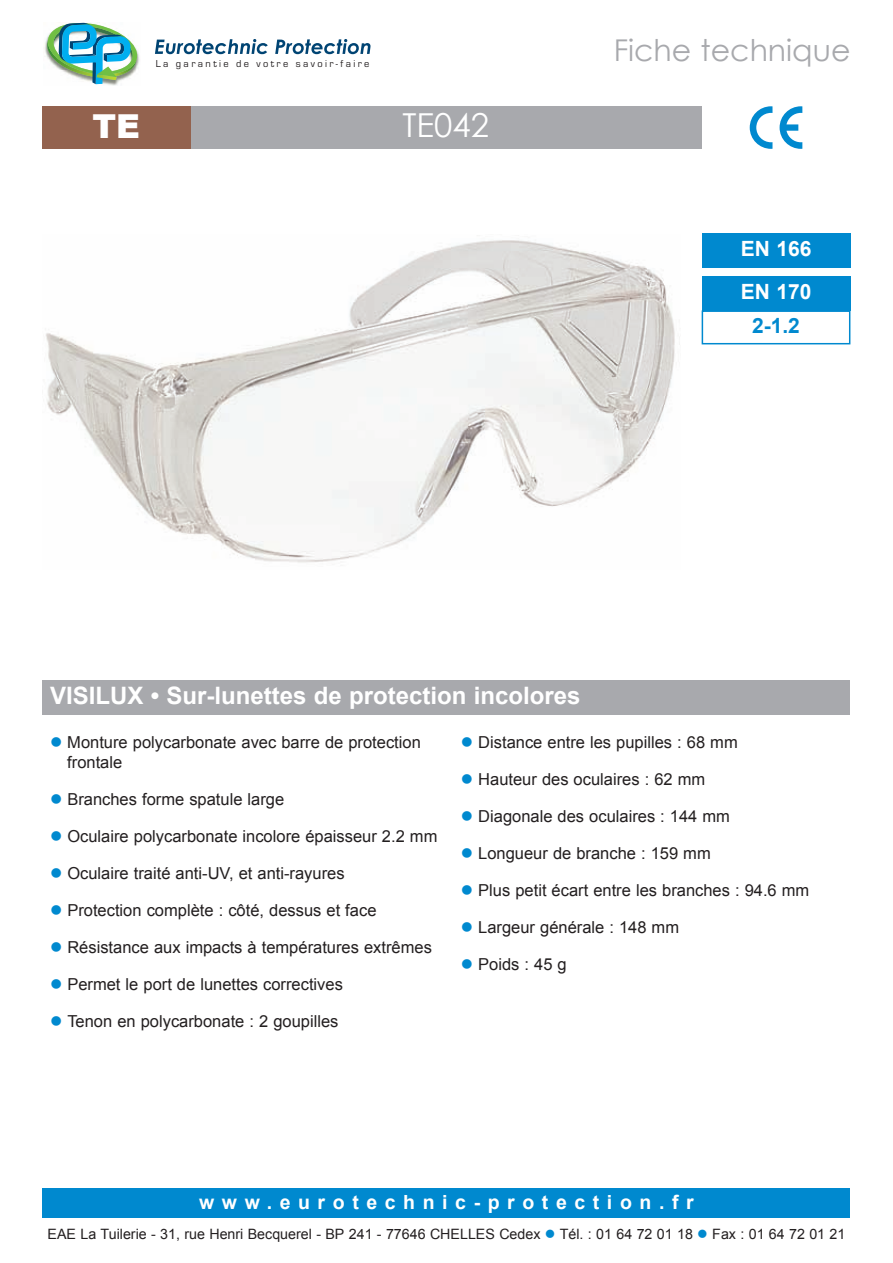
<style>
.page{position:relative;width:893px;height:1263px;background:#fff}
.page>*{position:absolute;margin:0;border:0;box-sizing:border-box;transform-origin:0 0}
.t1{font:33px "Century Gothic";color:#fff}
.t2{font:900 33px "Arial";color:#fff}
.t3{font:30px "Century Gothic";color:#a8a9ad}
.t4{font:700 24px "Arial";color:#fff}
.t5{font:700 21px/42.5px "Arial";color:#fff}
.t6{font:700 21px "Arial";color:#0089cf}
.t7{font:700 19.5px "Arial";letter-spacing:.39em;color:#fff}
.t8{font:16.5px/19.2px "Arial";color:#231f20}
.t9{font:14.25px "Arial";color:#231f20}
.t10{font:10.5px "Eurostile";letter-spacing:.23em;color:#231f20}
.s1{color:#0089cf}
</style>
<div class="page">
<div style="left:43px;top:106px;width:148px;height:43px;background:#93624e"></div>
<div style="left:191px;top:106px;width:511px;height:43px;background:#a8a9ad"></div>
<div style="left:43px;top:680px;width:807px;height:34px;background:#a8a9ad"></div>
<img style="left:46px;top:240px;width:634px;height:323px">
<img style="left:44px;top:38px;width:96px;height:47px">
<img style="left:47px;top:23px;width:92px;height:61px">
<svg style="left:155px;top:39px;width:113px;height:15px"></svg>
<svg style="left:275px;top:39px;width:95px;height:15px"></svg>
<div style="left:702px;top:234px;width:148px;height:34px;background:#0089cf"></div>
<svg style="left:750px;top:106px;width:22px;height:43px"></svg>
<svg style="left:780px;top:106px;width:22px;height:43px"></svg>
<div style="left:702px;top:276px;width:148px;height:34px;background:#0089cf"></div>
<div style="left:702px;top:310px;width:148px;height:34px;border:2px solid #0089cf"></div>
<div style="left:43px;top:1188px;width:807px;height:30px;background:#0089cf"></div>
<p class="t10" style="left:156px;top:58px;width:215px">La garantie de votre savoir-faire</p>
<h1 class="t2" style="left:92px;top:102px;width:49px">TE</h1>
<h1 class="t1" style="left:402px;top:103px;width:88px">TE042</h1>
<h2 class="t3" style="left:614px;top:31px;width:238px">Fiche technique</h2>
<p class="t5" style="left:741px;top:228px;width:72px">EN 166<br>EN 170</p>
<p class="t6" style="left:752px;top:314px;width:49px">2-1.2</p>
<h3 class="t4" style="left:50px;top:682px;width:532px">VISILUX • Sur-lunettes de protection incolores</h3>
<p class="t8" style="left:67px;top:733px;width:355px;text-indent:-17px"><span class="s1">●</span> Monture polycarbonate avec barre de protection frontale</p>
<p class="t8" style="left:50px;top:790px;width:236px"><span class="s1">●</span> Branches forme spatule large</p>
<p class="t8" style="left:50px;top:827px;width:389px"><span class="s1">●</span> Oculaire polycarbonate incolore épaisseur 2.2 mm</p>
<p class="t8" style="left:50px;top:863px;width:296px"><span class="s1">●</span> Oculaire traité anti-UV, et anti-rayures</p>
<p class="t8" style="left:50px;top:900px;width:328px"><span class="s1">●</span> Protection complète : côté, dessus et face</p>
<p class="t8" style="left:50px;top:937px;width:383px"><span class="s1">●</span> Résistance aux impacts à températures extrêmes</p>
<p class="t8" style="left:50px;top:974px;width:294px"><span class="s1">●</span> Permet le port de lunettes correctives</p>
<p class="t8" style="left:50px;top:1011px;width:290px"><span class="s1">●</span> Tenon en polycarbonate : 2 goupilles</p>
<p class="t8" style="left:461px;top:733px;width:278px"><span class="s1">●</span> Distance entre les pupilles : 68 mm</p>
<p class="t8" style="left:461px;top:770px;width:246px"><span class="s1">●</span> Hauteur des oculaires : 62 mm</p>
<p class="t8" style="left:461px;top:807px;width:271px"><span class="s1">●</span> Diagonale des oculaires : 144 mm</p>
<p class="t8" style="left:461px;top:844px;width:251px"><span class="s1">●</span> Longueur de branche : 159 mm</p>
<p class="t8" style="left:461px;top:881px;width:350px"><span class="s1">●</span> Plus petit écart entre les branches : 94.6 mm</p>
<p class="t8" style="left:461px;top:917px;width:220px"><span class="s1">●</span> Largeur générale : 148 mm</p>
<p class="t8" style="left:461px;top:954px;width:107px"><span class="s1">●</span> Poids : 45 g</p>
<p class="t7" style="left:199px;top:1192px;width:496px">www.eurotechnic-protection.fr</p>
<p class="t9" style="left:48px;top:1226px;width:799px">EAE La Tuilerie - 31, rue Henri Becquerel - BP 241 - 77646 CHELLES Cedex <span class="s1">●</span> Tél. : 01 64 72 01 18 <span class="s1">●</span> Fax : 01 64 72 01 21</p>
</div>
